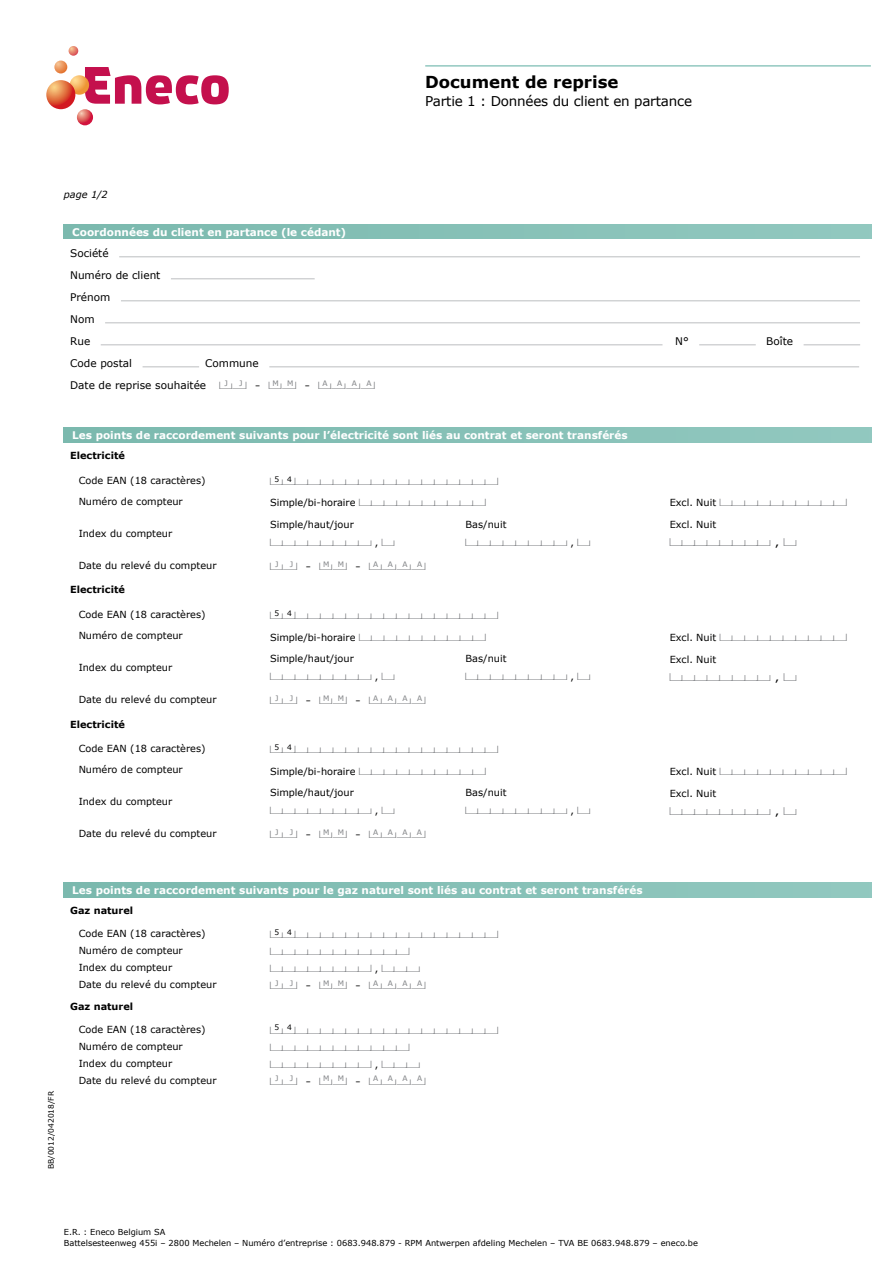
<style>
.page{position:relative;width:893px;height:1263px;background:#fff}
.page>*{position:absolute;margin:0;border:0;box-sizing:border-box;transform-origin:0 0}
.t1{font:700 16.5px "Verdana";color:#000}
.t2{font:13.5px "Verdana";letter-spacing:-.015em;color:#000}
.t3{font:700 10.5px "Verdana";color:#fff}
.t4{font:10.5px/22px "Verdana";color:#000}
.t5{font:10.5px "Border";color:#808285;scale:1.2 1}
.t6{font:9.75px "Verdana";color:#000}
.t7{font:9.75px "Border";color:#808285;scale:1.3 1}
.t8{font:700 9.75px "Verdana";color:#000}
.t9{font:italic 9.75px "Verdana";color:#000}
.t10{font:8.25px/10.5px "Verdana";color:#000}
.t11{font:7.5px "Verdana";color:#808285}
.t12{font:7.5px "Verdana";color:#000}
.s1{font-family:"Verdana";color:#000}
.s2{font-family:"Border";color:#808285}
</style>
<div class="page">
<hr style="left:425px;top:65px;width:446px;height:2px;background:#92c8c0">
<svg style="left:85px;top:67px;width:144px;height:37px"></svg>
<svg style="left:70px;top:75px;width:19px;height:20px"></svg>
<svg style="left:46px;top:80px;width:29px;height:29px"></svg>
<svg style="left:77px;top:109px;width:16px;height:16px"></svg>
<svg style="left:54px;top:46px;width:24px;height:27px"></svg>
<div style="left:64px;top:224px;width:808px;height:15px;background:#86c0b7"></div>
<div style="left:64px;top:427px;width:808px;height:15px;background:#86c0b7"></div>
<div style="left:64px;top:882px;width:808px;height:15px;background:#86c0b7"></div>
<hr style="left:119px;top:256px;width:741px;height:1px;background:#bcbec0">
<hr style="left:171px;top:278px;width:144px;height:1px;background:#bcbec0">
<hr style="left:121px;top:300px;width:739px;height:1px;background:#bcbec0">
<hr style="left:105px;top:322px;width:755px;height:1px;background:#bcbec0">
<hr style="left:101px;top:344px;width:561px;height:1px;background:#bcbec0">
<hr style="left:699px;top:344px;width:57px;height:1px;background:#bcbec0">
<hr style="left:804px;top:344px;width:56px;height:1px;background:#bcbec0">
<hr style="left:143px;top:366px;width:56px;height:1px;background:#bcbec0">
<hr style="left:269px;top:366px;width:590px;height:1px;background:#bcbec0">
<h1 class="t1" style="left:425px;top:70px;width:195px">Document de reprise</h1>
<h2 class="t2" style="left:425px;top:92px;width:268px">Partie 1 : Données du client en partance</h2>
<p class="t9" style="left:64px;top:188px;width:46px">page 1/2</p>
<p class="t3" style="left:72px;top:224px;width:276px">Coordonnées du client en partance (le cédant)</p>
<p class="t4" style="left:70px;top:242px;width:92px">Société<br>Numéro de client<br>Prénom<br>Nom<br>Rue</p>
<p class="t4" style="left:70px;top:352px;width:63px">Code postal</p>
<p class="t4" style="left:70px;top:352px;width:190px;text-indent:135px">Commune<br>Date de reprise souhaitée</p>
<p class="t7" style="left:219px;top:380px;width:22px">1<sup>J</sup> 3<sup>J</sup></p>
<p class="t7" style="left:255px;top:380px;width:94px"><span class="s1">-</span> 1<sup>M</sup> 3<sup>M</sup> <span class="s1">-</span> 1<sup>A</sup> 2<sup>A</sup> 2<sup>A</sup> 3<sup>A</sup></p>
<p class="t3" style="left:72px;top:428px;width:557px">Les points de raccordement suivants pour l’électricité sont liés au contrat et seront transférés</p>
<p class="t4" style="left:675px;top:330px;width:15px">N°</p>
<p class="t4" style="left:766px;top:330px;width:28px">Boîte</p>
<p class="t8" style="left:70px;top:449px;width:56px">Electricité</p>
<p class="t6" style="left:79px;top:474px;width:128px">Code EAN (18 caractères)</p>
<p class="t7" style="left:270px;top:476px;width:177px">132222222222222223</p>
<p class="t6" style="left:79px;top:495px;width:106px">Numéro de compteur</p>
<p class="t6" style="left:270px;top:496px;width:217px">Simple/bi-horaire <span class="s2">1222222223</span></p>
<p class="t7" style="left:670px;top:497px;width:138px"><span class="s1">Excl. Nuit</span> 1222222223</p>
<p class="t6" style="left:79px;top:527px;width:95px">Index du compteur</p>
<p class="t12" style="left:274px;top:474px;width:19px">5 4</p>
<p class="t6" style="left:466px;top:518px;width:42px">Bas/nuit</p>
<p class="t7" style="left:466px;top:537px;width:97px">12222222 <span class="s1">,</span> 1</p>
<p class="t6" style="left:270px;top:518px;width:85px">Simple/haut/jour</p>
<p class="t7" style="left:270px;top:537px;width:97px">12222222 <span class="s1">,</span> 1</p>
<p class="t6" style="left:670px;top:518px;width:48px">Excl. Nuit</p>
<p class="t5" style="left:670px;top:537px;width:107px">12222222 <span class="s1">,</span> 1</p>
<p class="t6" style="left:79px;top:559px;width:139px">Date du relevé du compteur</p>
<p class="t7" style="left:270px;top:561px;width:121px">13 <span class="s1">-</span> 13 <span class="s1">-</span> 1223</p>
<p class="t8" style="left:70px;top:583px;width:56px">Electricité</p>
<p class="t6" style="left:79px;top:608px;width:128px">Code EAN (18 caractères)</p>
<p class="t7" style="left:270px;top:610px;width:177px">132222222222222223</p>
<p class="t6" style="left:79px;top:629px;width:106px">Numéro de compteur</p>
<p class="t6" style="left:270px;top:630px;width:217px">Simple/bi-horaire <span class="s2">1222222223</span></p>
<p class="t7" style="left:670px;top:631px;width:138px"><span class="s1">Excl. Nuit</span> 1222222223</p>
<p class="t6" style="left:79px;top:661px;width:95px">Index du compteur</p>
<p class="t11" style="left:275px;top:559px;width:5px">J</p>
<p class="t11" style="left:290px;top:559px;width:5px">J</p>
<p class="t11" style="left:323px;top:559px;width:22px">M M</p>
<p class="t11" style="left:373px;top:559px;width:7px">A</p>
<p class="t11" style="left:388px;top:559px;width:7px">A</p>
<p class="t11" style="left:402px;top:559px;width:7px">A</p>
<p class="t11" style="left:417px;top:559px;width:7px">A</p>
<p class="t12" style="left:274px;top:608px;width:19px">5 4</p>
<p class="t6" style="left:466px;top:652px;width:42px">Bas/nuit</p>
<p class="t7" style="left:466px;top:671px;width:97px">12222222 <span class="s1">,</span> 1</p>
<p class="t6" style="left:270px;top:652px;width:85px">Simple/haut/jour</p>
<p class="t7" style="left:270px;top:671px;width:97px">12222222 <span class="s1">,</span> 1</p>
<p class="t6" style="left:670px;top:652px;width:48px">Excl. Nuit</p>
<p class="t5" style="left:670px;top:671px;width:107px">12222222 <span class="s1">,</span> 1</p>
<p class="t6" style="left:79px;top:693px;width:139px">Date du relevé du compteur</p>
<p class="t7" style="left:270px;top:695px;width:121px">13 <span class="s1">-</span> 13 <span class="s1">-</span> 1223</p>
<p class="t8" style="left:70px;top:717px;width:56px">Electricité</p>
<p class="t6" style="left:79px;top:742px;width:128px">Code EAN (18 caractères)</p>
<p class="t7" style="left:270px;top:744px;width:177px">132222222222222223</p>
<p class="t6" style="left:79px;top:763px;width:106px">Numéro de compteur</p>
<p class="t6" style="left:270px;top:764px;width:217px">Simple/bi-horaire <span class="s2">1222222223</span></p>
<p class="t7" style="left:670px;top:765px;width:138px"><span class="s1">Excl. Nuit</span> 1222222223</p>
<p class="t6" style="left:79px;top:795px;width:95px">Index du compteur</p>
<p class="t11" style="left:275px;top:693px;width:5px">J</p>
<p class="t11" style="left:290px;top:693px;width:5px">J</p>
<p class="t11" style="left:323px;top:693px;width:22px">M M</p>
<p class="t11" style="left:373px;top:693px;width:7px">A</p>
<p class="t11" style="left:388px;top:693px;width:7px">A</p>
<p class="t11" style="left:402px;top:693px;width:7px">A</p>
<p class="t11" style="left:417px;top:693px;width:7px">A</p>
<p class="t12" style="left:274px;top:742px;width:19px">5 4</p>
<p class="t6" style="left:466px;top:786px;width:42px">Bas/nuit</p>
<p class="t7" style="left:466px;top:805px;width:97px">12222222 <span class="s1">,</span> 1</p>
<p class="t6" style="left:270px;top:786px;width:85px">Simple/haut/jour</p>
<p class="t7" style="left:270px;top:805px;width:97px">12222222 <span class="s1">,</span> 1</p>
<p class="t6" style="left:670px;top:786px;width:48px">Excl. Nuit</p>
<p class="t5" style="left:670px;top:805px;width:107px">12222222 <span class="s1">,</span> 1</p>
<p class="t6" style="left:79px;top:827px;width:139px">Date du relevé du compteur</p>
<p class="t7" style="left:270px;top:829px;width:121px">13 <span class="s1">-</span> 13 <span class="s1">-</span> 1223</p>
<p class="t11" style="left:275px;top:827px;width:5px">J</p>
<p class="t11" style="left:290px;top:827px;width:5px">J</p>
<p class="t11" style="left:323px;top:827px;width:22px">M M</p>
<p class="t11" style="left:373px;top:827px;width:7px">A</p>
<p class="t11" style="left:388px;top:827px;width:7px">A</p>
<p class="t11" style="left:402px;top:827px;width:7px">A</p>
<p class="t11" style="left:417px;top:827px;width:7px">A</p>
<p class="t12" style="left:46px;top:1169px;width:79px;rotate:-90deg">BB/0012/042018/FR</p>
<p class="t3" style="left:72px;top:882px;width:572px">Les points de raccordement suivants pour le gaz naturel sont liés au contrat et seront transférés</p>
<p class="t8" style="left:70px;top:904px;width:65px">Gaz naturel</p>
<p class="t6" style="left:79px;top:926px;width:128px">Code EAN (18 caractères)</p>
<p class="t7" style="left:270px;top:929px;width:177px">132222222222222223</p>
<p class="t6" style="left:79px;top:943px;width:106px">Numéro de compteur</p>
<p class="t7" style="left:270px;top:946px;width:109px">12222222223</p>
<p class="t6" style="left:79px;top:960px;width:95px">Index du compteur</p>
<p class="t7" style="left:270px;top:963px;width:117px">12222223 <span class="s1">,</span> 122</p>
<p class="t6" style="left:79px;top:977px;width:139px">Date du relevé du compteur</p>
<p class="t7" style="left:270px;top:980px;width:121px">13 <span class="s1">-</span> 13 <span class="s1">-</span> 1223</p>
<p class="t8" style="left:70px;top:1000px;width:65px">Gaz naturel</p>
<p class="t6" style="left:79px;top:1022px;width:128px">Code EAN (18 caractères)</p>
<p class="t7" style="left:270px;top:1025px;width:177px">132222222222222223</p>
<p class="t6" style="left:79px;top:1039px;width:106px">Numéro de compteur</p>
<p class="t7" style="left:270px;top:1042px;width:109px">12222222223</p>
<p class="t6" style="left:79px;top:1056px;width:95px">Index du compteur</p>
<p class="t7" style="left:270px;top:1059px;width:117px">12222223 <span class="s1">,</span> 122</p>
<p class="t6" style="left:79px;top:1073px;width:139px">Date du relevé du compteur</p>
<p class="t7" style="left:270px;top:1076px;width:121px">13 <span class="s1">-</span> 13 <span class="s1">-</span> 1223</p>
<p class="t12" style="left:274px;top:927px;width:19px">5 4</p>
<p class="t11" style="left:275px;top:978px;width:5px">J</p>
<p class="t11" style="left:290px;top:978px;width:5px">J</p>
<p class="t11" style="left:323px;top:978px;width:22px">M M</p>
<p class="t11" style="left:373px;top:978px;width:7px">A</p>
<p class="t11" style="left:388px;top:978px;width:7px">A</p>
<p class="t11" style="left:402px;top:978px;width:7px">A</p>
<p class="t11" style="left:417px;top:978px;width:7px">A</p>
<p class="t12" style="left:274px;top:1022px;width:19px">5 4</p>
<p class="t11" style="left:275px;top:1073px;width:5px">J</p>
<p class="t11" style="left:290px;top:1073px;width:5px">J</p>
<p class="t11" style="left:323px;top:1073px;width:22px">M M</p>
<p class="t11" style="left:373px;top:1073px;width:7px">A</p>
<p class="t11" style="left:388px;top:1073px;width:7px">A</p>
<p class="t11" style="left:402px;top:1073px;width:7px">A</p>
<p class="t11" style="left:417px;top:1073px;width:7px">A</p>
<p class="t10" style="left:64px;top:1227px;width:636px">E.R. : Eneco Belgium SA<br>Battelsesteenweg 455i – 2800 Mechelen – Numéro d’entreprise : 0683.948.879 - RPM Antwerpen afdeling Mechelen – TVA BE 0683.948.879 – eneco.be</p>
</div>
